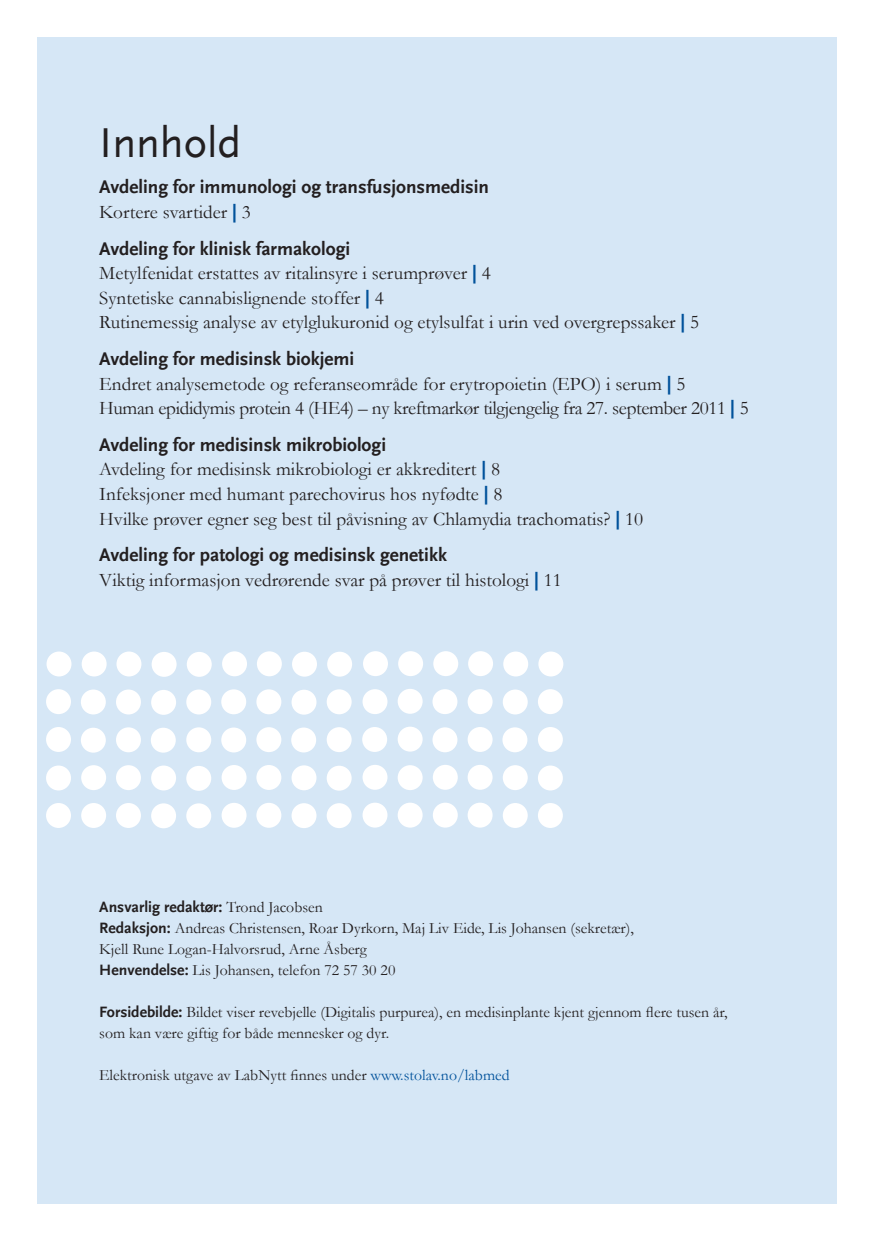
<style>
.page{position:relative;width:874px;height:1241px;background:#fff}
.page>*{position:absolute;margin:0;border:0;box-sizing:border-box;transform-origin:0 0}
.t1{font:43.75px "Scala Sans LF";color:#231f20}
.t2{font:19.25px/24.5px "Garamond";color:#231f20}
.t3{font:700 19.25px "Scala Sans LF";color:#231f20}
.t4{font:15.75px/21px "Garamond";color:#231f20}
.t5{font:700 15.75px "Scala Sans LF";color:#231f20}
.s1{font-family:"Scala Sans LF";font-weight:700;color:#01529b}
.s2{font-family:"Garamond";font-weight:400}
.s3{font-family:"Scala Sans LF";font-weight:700}
.s4{color:#01529b}
</style>
<div class="page">
<div style="left:37px;top:37px;width:799px;height:1166px;background:#d6e7f6"></div>
<div style="left:46px;top:727px;width:25px;height:24px;background:#fff;border-radius:50%"></div>
<div style="left:46px;top:689px;width:25px;height:25px;background:#fff;border-radius:50%"></div>
<div style="left:46px;top:802px;width:25px;height:25px;background:#fff;border-radius:50%"></div>
<div style="left:46px;top:765px;width:25px;height:25px;background:#fff;border-radius:50%"></div>
<div style="left:151px;top:727px;width:25px;height:25px;background:#fff;border-radius:50%"></div>
<div style="left:151px;top:689px;width:25px;height:25px;background:#fff;border-radius:50%"></div>
<div style="left:186px;top:727px;width:25px;height:25px;background:#fff;border-radius:50%"></div>
<div style="left:186px;top:689px;width:25px;height:25px;background:#fff;border-radius:50%"></div>
<div style="left:81px;top:727px;width:25px;height:25px;background:#fff;border-radius:50%"></div>
<div style="left:81px;top:689px;width:25px;height:25px;background:#fff;border-radius:50%"></div>
<div style="left:116px;top:727px;width:25px;height:25px;background:#fff;border-radius:50%"></div>
<div style="left:116px;top:689px;width:25px;height:25px;background:#fff;border-radius:50%"></div>
<div style="left:151px;top:803px;width:25px;height:25px;background:#fff;border-radius:50%"></div>
<div style="left:151px;top:765px;width:25px;height:25px;background:#fff;border-radius:50%"></div>
<div style="left:186px;top:803px;width:25px;height:25px;background:#fff;border-radius:50%"></div>
<div style="left:186px;top:765px;width:25px;height:25px;background:#fff;border-radius:50%"></div>
<div style="left:81px;top:802px;width:25px;height:25px;background:#fff;border-radius:50%"></div>
<div style="left:81px;top:765px;width:25px;height:25px;background:#fff;border-radius:50%"></div>
<div style="left:116px;top:802px;width:25px;height:25px;background:#fff;border-radius:50%"></div>
<div style="left:116px;top:765px;width:25px;height:25px;background:#fff;border-radius:50%"></div>
<div style="left:291px;top:727px;width:25px;height:25px;background:#fff;border-radius:50%"></div>
<div style="left:291px;top:689px;width:25px;height:25px;background:#fff;border-radius:50%"></div>
<div style="left:326px;top:727px;width:25px;height:25px;background:#fff;border-radius:50%"></div>
<div style="left:326px;top:689px;width:25px;height:25px;background:#fff;border-radius:50%"></div>
<div style="left:221px;top:727px;width:25px;height:25px;background:#fff;border-radius:50%"></div>
<div style="left:221px;top:689px;width:25px;height:25px;background:#fff;border-radius:50%"></div>
<div style="left:256px;top:727px;width:25px;height:25px;background:#fff;border-radius:50%"></div>
<div style="left:256px;top:689px;width:25px;height:25px;background:#fff;border-radius:50%"></div>
<div style="left:291px;top:803px;width:25px;height:25px;background:#fff;border-radius:50%"></div>
<div style="left:291px;top:765px;width:25px;height:25px;background:#fff;border-radius:50%"></div>
<div style="left:326px;top:803px;width:25px;height:25px;background:#fff;border-radius:50%"></div>
<div style="left:326px;top:765px;width:25px;height:25px;background:#fff;border-radius:50%"></div>
<div style="left:221px;top:802px;width:25px;height:25px;background:#fff;border-radius:50%"></div>
<div style="left:221px;top:764px;width:25px;height:25px;background:#fff;border-radius:50%"></div>
<div style="left:256px;top:802px;width:25px;height:25px;background:#fff;border-radius:50%"></div>
<div style="left:256px;top:764px;width:25px;height:25px;background:#fff;border-radius:50%"></div>
<div style="left:46px;top:651px;width:25px;height:25px;background:#fff;border-radius:50%"></div>
<div style="left:151px;top:651px;width:25px;height:25px;background:#fff;border-radius:50%"></div>
<div style="left:187px;top:651px;width:25px;height:25px;background:#fff;border-radius:50%"></div>
<div style="left:82px;top:651px;width:25px;height:25px;background:#fff;border-radius:50%"></div>
<div style="left:116px;top:651px;width:25px;height:25px;background:#fff;border-radius:50%"></div>
<div style="left:292px;top:651px;width:25px;height:25px;background:#fff;border-radius:50%"></div>
<div style="left:327px;top:651px;width:25px;height:25px;background:#fff;border-radius:50%"></div>
<div style="left:222px;top:651px;width:25px;height:25px;background:#fff;border-radius:50%"></div>
<div style="left:257px;top:651px;width:25px;height:25px;background:#fff;border-radius:50%"></div>
<div style="left:362px;top:727px;width:25px;height:24px;background:#fff;border-radius:50%"></div>
<div style="left:362px;top:689px;width:25px;height:25px;background:#fff;border-radius:50%"></div>
<div style="left:397px;top:726px;width:25px;height:25px;background:#fff;border-radius:50%"></div>
<div style="left:397px;top:688px;width:25px;height:25px;background:#fff;border-radius:50%"></div>
<div style="left:362px;top:802px;width:25px;height:25px;background:#fff;border-radius:50%"></div>
<div style="left:362px;top:764px;width:25px;height:25px;background:#fff;border-radius:50%"></div>
<div style="left:397px;top:802px;width:25px;height:25px;background:#fff;border-radius:50%"></div>
<div style="left:397px;top:765px;width:25px;height:25px;background:#fff;border-radius:50%"></div>
<div style="left:502px;top:727px;width:25px;height:25px;background:#fff;border-radius:50%"></div>
<div style="left:502px;top:689px;width:25px;height:25px;background:#fff;border-radius:50%"></div>
<div style="left:537px;top:727px;width:25px;height:24px;background:#fff;border-radius:50%"></div>
<div style="left:537px;top:689px;width:25px;height:25px;background:#fff;border-radius:50%"></div>
<div style="left:432px;top:727px;width:25px;height:25px;background:#fff;border-radius:50%"></div>
<div style="left:432px;top:689px;width:25px;height:25px;background:#fff;border-radius:50%"></div>
<div style="left:467px;top:727px;width:25px;height:24px;background:#fff;border-radius:50%"></div>
<div style="left:467px;top:689px;width:25px;height:25px;background:#fff;border-radius:50%"></div>
<div style="left:502px;top:802px;width:25px;height:25px;background:#fff;border-radius:50%"></div>
<div style="left:502px;top:765px;width:25px;height:25px;background:#fff;border-radius:50%"></div>
<div style="left:537px;top:802px;width:25px;height:25px;background:#fff;border-radius:50%"></div>
<div style="left:537px;top:765px;width:25px;height:25px;background:#fff;border-radius:50%"></div>
<div style="left:432px;top:802px;width:25px;height:25px;background:#fff;border-radius:50%"></div>
<div style="left:432px;top:764px;width:25px;height:25px;background:#fff;border-radius:50%"></div>
<div style="left:467px;top:802px;width:25px;height:25px;background:#fff;border-radius:50%"></div>
<div style="left:467px;top:764px;width:25px;height:25px;background:#fff;border-radius:50%"></div>
<div style="left:363px;top:651px;width:25px;height:25px;background:#fff;border-radius:50%"></div>
<div style="left:398px;top:651px;width:25px;height:25px;background:#fff;border-radius:50%"></div>
<div style="left:503px;top:651px;width:25px;height:25px;background:#fff;border-radius:50%"></div>
<div style="left:538px;top:651px;width:25px;height:25px;background:#fff;border-radius:50%"></div>
<div style="left:433px;top:651px;width:25px;height:25px;background:#fff;border-radius:50%"></div>
<div style="left:468px;top:651px;width:25px;height:25px;background:#fff;border-radius:50%"></div>
<h1 class="t1" style="left:99px;top:119px;width:143px">Innhold</h1>
<p class="t3" style="left:99px;top:177px;width:391px">Avdeling for immunologi og transfusjonsmedisin</p>
<p class="t2" style="left:99px;top:199px;width:153px">Kortere svartider <span class="s1">|</span> 3</p>
<p class="t3" style="left:99px;top:238px;width:252px">Avdeling for klinisk farmakologi</p>
<p class="t2" style="left:99px;top:260px;width:601px">Metylfenidat erstattes av ritalinsyre i serumprøver <span class="s1">|</span> 4<br>Syntetiske cannabislignende stoffer <span class="s1">|</span> 4<br>Rutinemessig analyse av etylglukuronid og etylsulfat i urin ved overgrepssaker <span class="s1">|</span> 5</p>
<p class="t3" style="left:99px;top:348px;width:256px">Avdeling for medisinsk biokjemi</p>
<p class="t2" style="left:99px;top:371px;width:650px">Endret analysemetode og referanseområde for erytropoietin (EPO) i serum <span class="s1">|</span> 5<br>Human epididymis protein 4 (HE4) – ny kreftmarkør tilgjengelig fra 27. september 2011 <span class="s1">|</span> 5</p>
<p class="t3" style="left:99px;top:434px;width:288px">Avdeling for medisinsk mikrobiologi</p>
<p class="t2" style="left:99px;top:456px;width:545px">Avdeling for medisinsk mikrobiologi er akkreditert <span class="s1">|</span> 8<br>Infeksjoner med humant parechovirus hos nyfødte <span class="s1">|</span> 8<br>Hvilke prøver egner seg best til påvisning av Chlamydia trachomatis? <span class="s1">|</span> 10</p>
<p class="t3" style="left:99px;top:544px;width:349px">Avdeling for patologi og medisinsk genetikk</p>
<p class="t2" style="left:99px;top:567px;width:463px">Viktig informasjon vedrørende svar på prøver til histologi <span class="s1">|</span> 11</p>
<p class="t5" style="left:99px;top:898px;width:225px">Ansvarlig redaktør: <span class="s2">Trond Jacobsen</span></p>
<p class="t4" style="left:99px;top:917px;width:535px"><span class="s3">Redaksjon:</span> Andreas Christensen, Roar Dyrkorn, Maj Liv Eide, Lis Johansen (sekretær),<br>Kjell Rune Logan-Halvorsrud, Arne Åsberg<br><span class="s3">Henvendelse:</span> Lis Johansen, telefon 72 57 30 20</p>
<p class="t4" style="left:99px;top:1001px;width:629px"><span class="s3">Forsidebilde:</span> Bildet viser revebjelle (Digitalis purpurea), en medisinplante kjent gjennom flere tusen år, som kan være giftig for både mennesker og dyr.</p>
<p class="t4" style="left:99px;top:1064px;width:411px">Elektronisk utgave av LabNytt finnes under <span class="s4">www.stolav.no/labmed</span></p>
</div>
